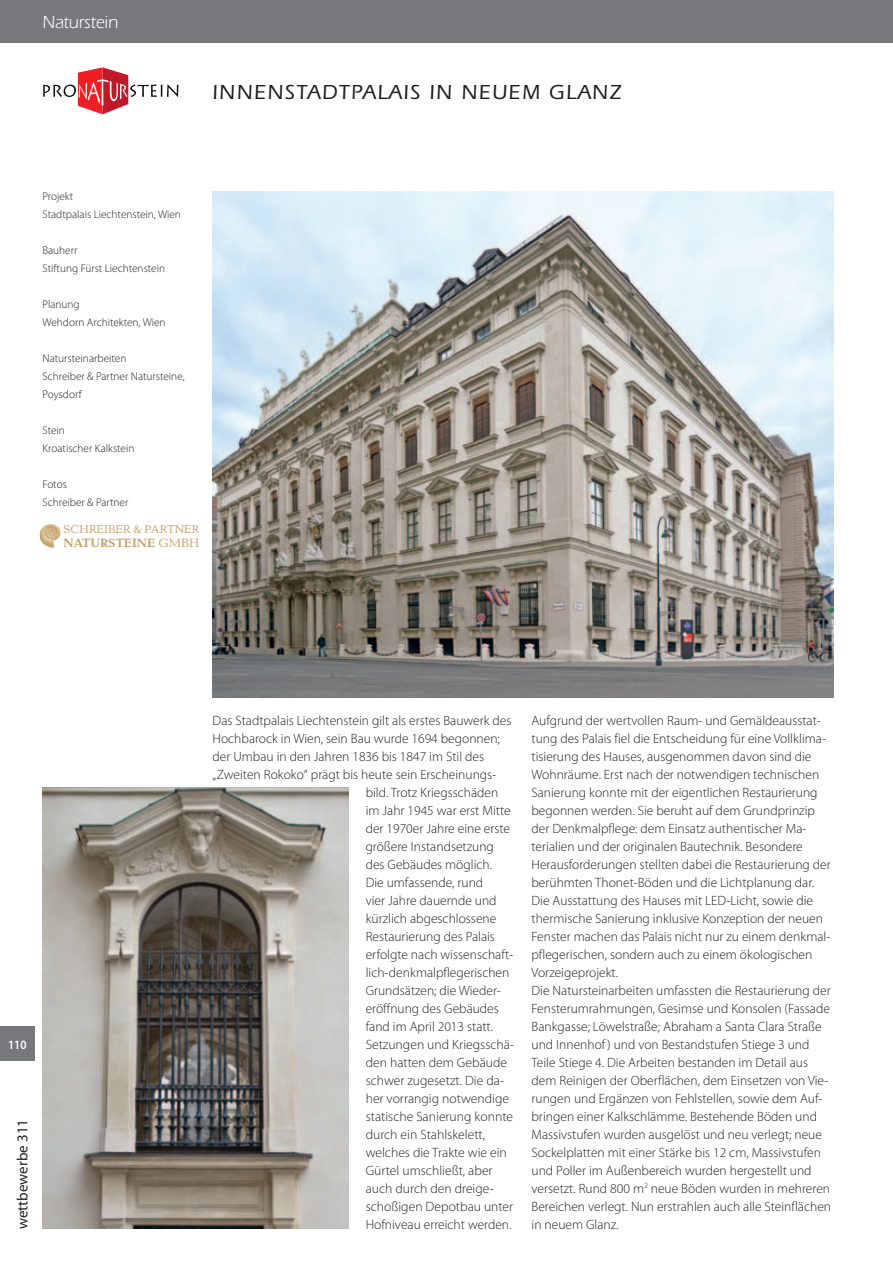
<style>
.page{position:relative;width:893px;height:1263px;background:#fff}
.page>*{position:absolute;margin:0;border:0;box-sizing:border-box;transform-origin:0 0}
.t1{font:500 21px "ITC Eras Std";letter-spacing:.075em;color:#231f20}
.t2{font:18px "ITC Eras Std";color:#fff;scale:.95 1}
.t3{font:15px "Myriad Pro";color:#231f20}
.t4{font:300 13.5px/18px "Myriad Pro";color:#231f20}
.t5{font:600 12.75px "Myriad Pro";color:#fff;scale:.9 1}
.t6{font:700 12.3px "Candida";color:#c7a370}
.t7{font:11.4px "Candida";color:#c7a370}
.t8{font:300 11.25px/18px "Myriad Pro";color:#231f20}
.s1{font-weight:400}
</style>
<div class="page">
<div style="left:0;top:0;width:893px;height:43px;background:#76787b"></div>
<div style="left:0;top:1027px;width:34px;height:34px;background:#76787b"></div>
<svg style="left:43px;top:67px;width:135px;height:47px"></svg>
<img style="left:213px;top:191px;width:620px;height:506px">
<img style="left:43px;top:787px;width:306px;height:442px">
<img style="left:39px;top:524px;width:22px;height:24px">
<h2 class="t2" style="left:43px;top:12px;width:81px">Naturstein</h2>
<h1 class="t1" style="left:213px;top:80px;width:411px">INNENSTADTPALAIS IN NEUEM GLANZ</h1>
<p class="t8" style="left:43px;top:187px;width:140px">Projekt<br>Stadtpalais Liechtenstein, Wien</p>
<p class="t8" style="left:43px;top:241px;width:124px">Bauherr<br>Stiftung Fürst Liechtenstein</p>
<p class="t8" style="left:43px;top:295px;width:125px">Planung<br>Wehdorn Architekten, Wien</p>
<p class="t8" style="left:43px;top:349px;width:144px">Natursteinarbeiten<br>Schreiber &amp; Partner Natursteine,<br>Poysdorf</p>
<p class="t8" style="left:43px;top:421px;width:93px">Stein<br>Kroatischer Kalkstein</p>
<p class="t8" style="left:43px;top:475px;width:87px">Fotos<br>Schreiber &amp; Partner</p>
<p class="t7" style="left:64px;top:523px;width:137px">SCHREIBER &amp; PARTNER</p>
<p class="t6" style="left:64px;top:535px;width:137px">NATURSTEINE <span class="s1">GMBH</span></p>
<p class="t5" style="left:8px;top:1036px;width:22px">110</p>
<p class="t3" style="left:13px;top:1229px;width:112px;rotate:-90deg">wettbewerbe 311</p>
<p class="t4" style="left:213px;top:711px;width:300px">Das Stadtpalais Liechtenstein gilt als erstes Bauwerk des</p>
<p class="t4" style="left:213px;top:729px;width:289px">Hochbarock in Wien, sein Bau wurde 1694 begonnen;</p>
<p class="t4" style="left:213px;top:747px;width:273px">der Umbau in den Jahren 1836 bis 1847 im Stil des</p>
<p class="t4" style="left:213px;top:765px;width:285px">„Zweiten Rokoko“ prägt bis heute sein Erscheinungs-</p>
<p class="t4" style="left:366px;top:783px;width:134px">bild. Trotz Kriegsschäden</p>
<p class="t4" style="left:366px;top:801px;width:147px">im Jahr 1945 war erst Mitte</p>
<p class="t4" style="left:366px;top:819px;width:146px">der 1970er Jahre eine erste</p>
<p class="t4" style="left:366px;top:837px;width:130px">größere Instandsetzung</p>
<p class="t4" style="left:366px;top:855px;width:128px">des Gebäudes möglich.</p>
<p class="t4" style="left:366px;top:873px;width:119px">Die umfassende, rund</p>
<p class="t4" style="left:366px;top:891px;width:132px">vier Jahre dauernde und</p>
<p class="t4" style="left:366px;top:909px;width:132px">kürzlich abgeschlossene</p>
<p class="t4" style="left:366px;top:927px;width:131px">Restaurierung des Palais</p>
<p class="t4" style="left:366px;top:945px;width:149px">erfolgte nach wissenschaft-</p>
<p class="t4" style="left:366px;top:963px;width:145px">lich-denkmalpflegerischen</p>
<p class="t4" style="left:366px;top:981px;width:137px">Grundsätzen; die Wieder-</p>
<p class="t4" style="left:366px;top:999px;width:135px">eröffnung des Gebäudes</p>
<p class="t4" style="left:366px;top:1017px;width:129px">fand im April 2013 statt.</p>
<p class="t4" style="left:366px;top:1035px;width:150px">Setzungen und Kriegsschä-</p>
<p class="t4" style="left:366px;top:1053px;width:143px">den hatten dem Gebäude</p>
<p class="t4" style="left:366px;top:1071px;width:140px">schwer zugesetzt. Die da-</p>
<p class="t4" style="left:366px;top:1089px;width:145px">her vorrangig notwendige</p>
<p class="t4" style="left:366px;top:1107px;width:149px">statische Sanierung konnte</p>
<p class="t4" style="left:366px;top:1125px;width:121px">durch ein Stahlskelett,</p>
<p class="t4" style="left:366px;top:1143px;width:143px">welches die Trakte wie ein</p>
<p class="t4" style="left:366px;top:1161px;width:128px">Gürtel umschließt, aber</p>
<p class="t4" style="left:366px;top:1179px;width:130px">auch durch den dreige-</p>
<p class="t4" style="left:366px;top:1197px;width:149px">schoßigen Depotbau unter</p>
<p class="t4" style="left:366px;top:1215px;width:147px">Hofniveau erreicht werden.</p>
<p class="t4" style="left:531px;top:711px;width:301px">Aufgrund der wertvollen Raum- und Gemäldeausstat&shy;tung des Palais fiel die Entscheidung für eine Vollklima&shy;tisierung des Hauses, ausgenommen davon sind die Wohnräume. Erst nach der notwendigen technischen Sanierung konnte mit der eigentlichen Restaurierung begonnen werden. Sie beruht auf dem Grundprinzip der Denkmalpflege: dem Einsatz authentischer Ma&shy;terialien und der originalen Bautechnik. Besondere Herausforderungen stellten dabei die Restaurierung der berühmten Thonet-Böden und die Lichtplanung dar.<br>Die Ausstattung des Hauses mit LED-Licht, sowie die thermische Sanierung inklusive Konzeption der neuen Fenster machen das Palais nicht nur zu einem denkmal&shy;pflegerischen, sondern auch zu einem ökologischen Vorzeigeprojekt.<br>Die Natursteinarbeiten umfassten die Restaurierung der Fensterumrahmungen, Gesimse und Konsolen (Fassade Bankgasse; Löwelstraße; Abraham a Santa Clara Straße und Innenhof ) und von Bestandstufen Stiege 3 und Teile Stiege 4. Die Arbeiten bestanden im Detail aus dem Reinigen der Oberflächen, dem Einsetzen von Vie&shy;rungen und Ergänzen von Fehlstellen, sowie dem Auf&shy;bringen einer Kalkschlämme. Bestehende Böden und Massivstufen wurden ausgelöst und neu verlegt; neue Sockelplatten mit einer Stärke bis 12 cm, Massivstufen und Poller im Außenbereich wurden hergestellt und versetzt. Rund 800 m<sup>2</sup> neue Böden wurden in mehreren Bereichen verlegt. Nun erstrahlen auch alle Steinflächen in neuem Glanz.</p>
</div>
